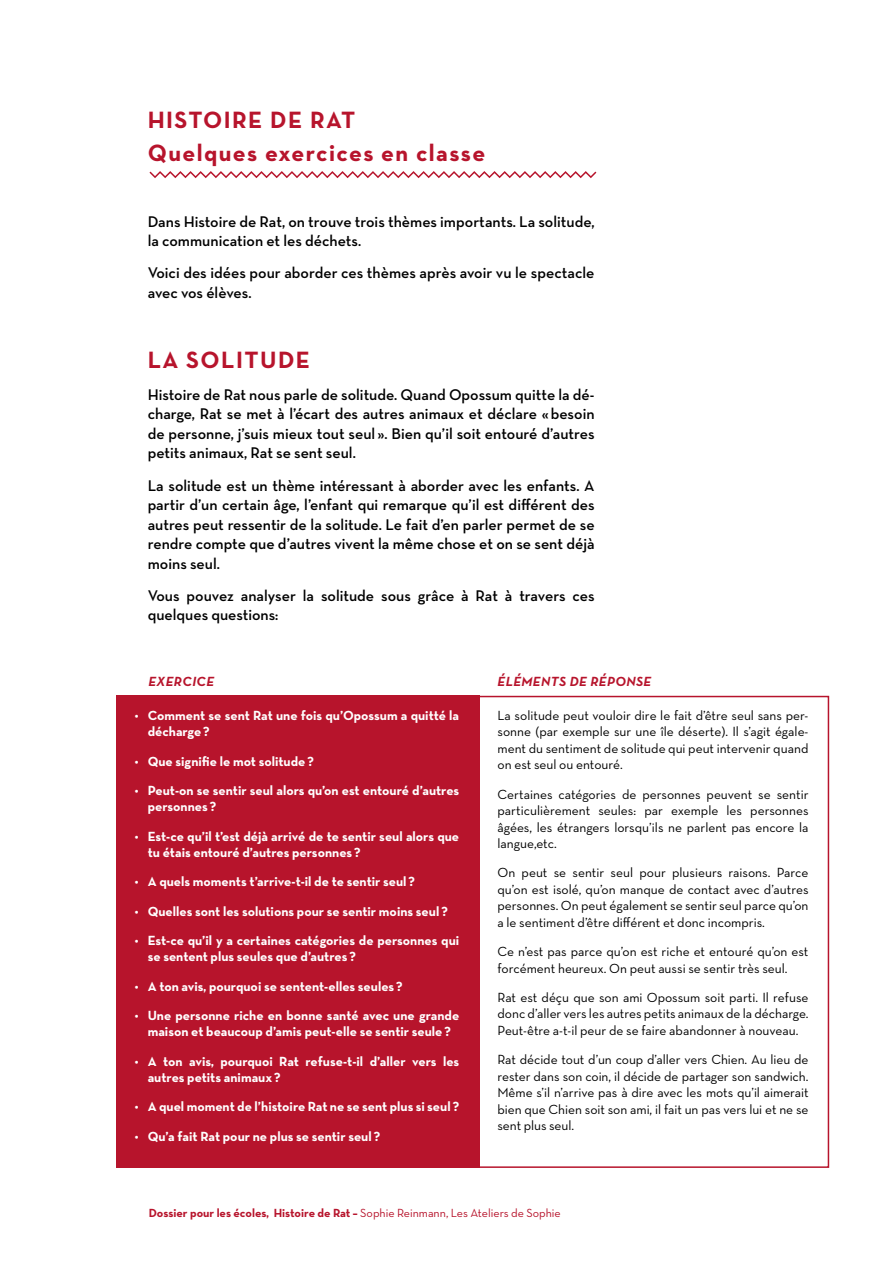
<style>
.page{position:relative;width:893px;height:1263px;background:#fff}
.page>*{position:absolute;margin:0;border:0;box-sizing:border-box;transform-origin:0 0}
.t1{font:700 24px/33px "Neutra Text TF";letter-spacing:.06em;color:#b7142c}
.t2{font:600 15.75px/19.5px "Neutra Text TF";color:#000}
.t3{font:13.5px/16.5px "Neutra Text TF";color:#000;text-align:justify}
.t4{font:700 13.5px/16.5px "Neutra Text TF";color:#fff}
.t5{font:italic 700 13.5px "Neutra Text TF";letter-spacing:.03em;color:#b7142c}
.t6{font:700 12px "Neutra Text TF";color:#b7142c}
.s1{font-weight:400}
</style>
<div class="page">
<svg style="left:149px;top:171px;width:448px;height:8px"></svg>
<div style="left:116px;top:696px;width:364px;height:472px;background:#b7142c"></div>
<div style="left:472px;top:696px;width:357px;height:472px;border:2px solid #b7142c"></div>
<h1 class="t1" style="left:148px;top:103px;width:339px">HISTOIRE DE RAT<br>Quelques exercices en classe</h1>
<p class="t2" style="left:148px;top:211px;width:448px">Dans Histoire de Rat, on trouve trois thèmes importants. La solitude, la communication et les déchets.</p>
<p class="t2" style="left:148px;top:263px;width:448px">Voici des idées pour aborder ces thèmes après avoir vu le spectacle avec vos élèves.</p>
<h1 class="t1" style="left:148px;top:342px;width:164px">LA SOLITUDE</h1>
<p class="t2" style="left:148px;top:384px;width:448px;text-align:justify">Histoire de Rat nous parle de solitude. Quand Opossum quitte la dé&shy;charge, Rat se met à l’écart des autres animaux et déclare «besoin de personne, j’suis mieux tout seul ». Bien qu’il soit entouré d’autres petits animaux, Rat se sent seul.</p>
<p class="t2" style="left:148px;top:475px;width:448px;text-align:justify">La solitude est un thème intéressant à aborder avec les enfants. A partir d’un certain âge, l’enfant qui remarque qu’il est différent des autres peut ressentir de la solitude. Le fait d’en parler permet de se rendre compte que d’autres vivent la même chose et on se sent déjà moins seul.</p>
<p class="t2" style="left:148px;top:585px;width:448px">Vous pouvez analyser la solitude sous grâce à Rat à travers ces quelques questions:</p>
<p class="t5" style="left:148px;top:673px;width:67px">EXERCICE</p>
<p class="t4" style="left:148px;top:707px;width:313px;text-indent:-13px">• Comment se sent Rat une fois qu’Opossum a quitté la décharge?</p>
<p class="t4" style="left:135px;top:752px;width:181px">• Que signifie le mot solitude?</p>
<p class="t4" style="left:148px;top:782px;width:313px;text-indent:-13px">• Peut-on se sentir seul alors qu’on est entouré d’autres personnes?</p>
<p class="t4" style="left:148px;top:827px;width:313px;text-indent:-13px">• Est-ce qu’il t’est déjà arrivé de te sentir seul alors que tu étais entouré d’autres personnes?</p>
<p class="t4" style="left:135px;top:873px;width:282px">• A quels moments t’arrive-t-il de te sentir seul?</p>
<p class="t4" style="left:135px;top:902px;width:314px">• Quelles sont les solutions pour se sentir moins seul?</p>
<p class="t4" style="left:148px;top:932px;width:313px;text-indent:-13px">• Est-ce qu’il y a certaines catégories de personnes qui se sentent plus seules que d’autres?</p>
<p class="t4" style="left:135px;top:977px;width:269px">• A ton avis, pourquoi se sentent-elles seules?</p>
<p class="t4" style="left:135px;top:1007px;width:326px;text-align:center">• Une personne riche en bonne santé avec une grande maison et beaucoup d’amis peut-elle se sentir seule?</p>
<p class="t4" style="left:148px;top:1052px;width:313px;text-indent:-13px">• A ton avis, pourquoi Rat refuse-t-il d’aller vers les autres petits animaux?</p>
<p class="t4" style="left:135px;top:1098px;width:326px">• A quel moment de l’histoire Rat ne se sent plus si seul?</p>
<p class="t4" style="left:135px;top:1127px;width:247px">• Qu’a fait Rat pour ne plus se sentir seul?</p>
<p class="t5" style="left:497px;top:673px;width:155px">ÉLÉMENTS DE RÉPONSE</p>
<p class="t3" style="left:497px;top:707px;width:312px">La solitude peut vouloir dire le fait d’être seul sans per&shy;sonne (par exemple sur une île déserte). Il s’agit égale&shy;ment du sentiment de solitude qui peut intervenir quand on est seul ou entouré.</p>
<p class="t3" style="left:497px;top:785px;width:312px">Certaines catégories de personnes peuvent se sentir particulièrement seules: par exemple les personnes âgées, les étrangers lorsqu’ils ne parlent pas encore la langue,etc.</p>
<p class="t3" style="left:497px;top:864px;width:312px">On peut se sentir seul pour plusieurs raisons. Parce qu’on est isolé, qu’on manque de contact avec d’autres personnes. On peut également se sentir seul parce qu’on a le sentiment d’être différent et donc incompris.</p>
<p class="t3" style="left:497px;top:943px;width:312px">Ce n’est pas parce qu’on est riche et entouré qu’on est forcément heureux. On peut aussi se sentir très seul.</p>
<p class="t3" style="left:497px;top:989px;width:312px">Rat est déçu que son ami Opossum soit parti. Il refuse donc d’aller vers les autres petits animaux de la décharge.<br>Peut-être a-t-il peur de se faire abandonner à nouveau.</p>
<p class="t3" style="left:497px;top:1051px;width:313px">Rat décide tout d’un coup d’aller vers Chien. Au lieu de rester dans son coin, il décide de partager son sandwich.<br>Même s’il n’arrive pas à dire avec les mots qu’il aimerait bien que Chien soit son ami, il fait un pas vers lui et ne se sent plus seul.</p>
<p class="t6" style="left:149px;top:1206px;width:413px">Dossier pour les écoles, Histoire de Rat – <span class="s1">Sophie Reinmann, Les Ateliers de Sophie</span></p>
</div>
